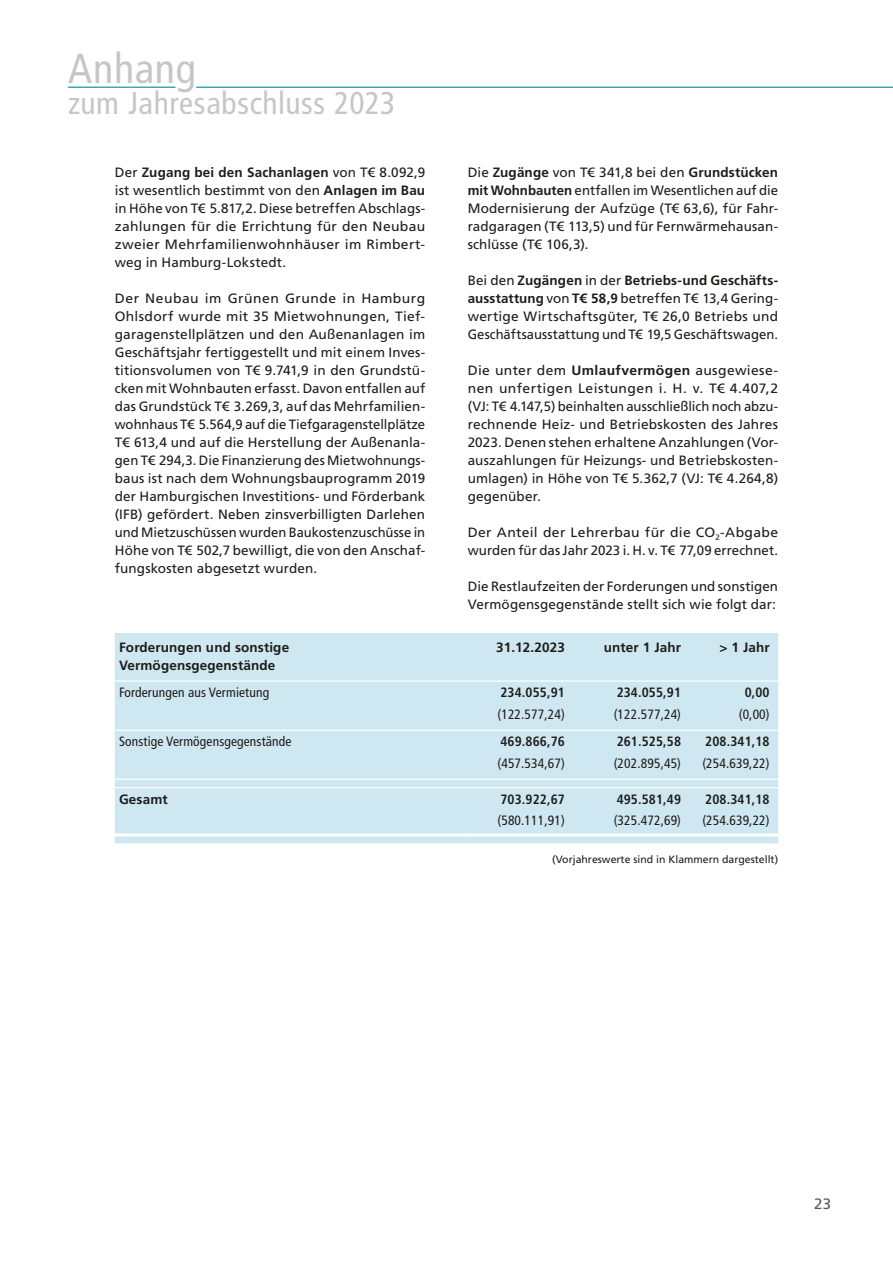
<style>
.page{position:relative;width:893px;height:1263px;background:#fff}
.page>*{position:absolute;margin:0;border:0;box-sizing:border-box;transform-origin:0 0}
.t1{font:condensed 42px "Frutiger LT Std";letter-spacing:.015em;color:#c6c6c6}
.t2{font:condensed 31.5px "Frutiger LT Std";letter-spacing:.015em;color:#c6c6c6}
.t3{font:15px "Frutiger LT Std";color:#575756}
.t4{font:13.5px/18px "Frutiger LT Std";letter-spacing:.01em;color:#1d1d1b;text-align:justify}
.t5{font:condensed 13.5px "Frutiger LT Std";letter-spacing:.01em;color:#1d1d1b}
.t6{font:700 condensed 13.5px "Frutiger LT Std";letter-spacing:.01em;color:#1d1d1b}
.t7{font:700 13.5px/18px "Frutiger LT Std";letter-spacing:.01em;color:#1d1d1b}
.t8{font:10.5px "Frutiger LT Std";color:#1d1d1b}
.s1{color:#fff}
.s2{font-weight:700}
</style>
<div class="page">
<hr style="left:68px;top:87px;width:825px;height:1px;background:#0089ae">
<div style="left:115px;top:633px;width:663px;height:210px;background:#cfe7f0"></div>
<hr style="left:115px;top:680px;width:353px;height:2px;background:#fff">
<hr style="left:468px;top:680px;width:101px;height:2px;background:#fff">
<hr style="left:569px;top:680px;width:116px;height:2px;background:#fff">
<hr style="left:685px;top:680px;width:93px;height:2px;background:#fff">
<hr style="left:115px;top:730px;width:353px;height:1px;background:#fff">
<hr style="left:468px;top:730px;width:101px;height:1px;background:#fff">
<hr style="left:569px;top:730px;width:116px;height:1px;background:#fff">
<hr style="left:685px;top:730px;width:93px;height:1px;background:#fff">
<hr style="left:115px;top:778px;width:353px;height:2px;background:#fff">
<hr style="left:468px;top:778px;width:101px;height:2px;background:#fff">
<hr style="left:569px;top:778px;width:116px;height:2px;background:#fff">
<hr style="left:685px;top:778px;width:93px;height:2px;background:#fff">
<hr style="left:115px;top:787px;width:353px;height:1px;background:#fff">
<hr style="left:468px;top:787px;width:101px;height:1px;background:#fff">
<hr style="left:569px;top:787px;width:116px;height:1px;background:#fff">
<hr style="left:685px;top:787px;width:93px;height:1px;background:#fff">
<hr style="left:115px;top:833px;width:353px;height:3px;background:#fff">
<hr style="left:468px;top:833px;width:101px;height:3px;background:#fff">
<hr style="left:569px;top:833px;width:116px;height:3px;background:#fff">
<hr style="left:685px;top:833px;width:93px;height:3px;background:#fff">
<h1 class="t1" style="left:68px;top:44px;width:129px">Anhan<span class="s1">g</span></h1>
<h2 class="t2" style="left:68px;top:85px;width:329px">zum Jahresabschluss 2023</h2>
<p class="t4" style="left:115px;top:163px;width:312px">Der <span class="s2">Zugang bei den Sachanlagen</span> von T€ 8.092,9 ist wesentlich bestimmt von den <span class="s2">Anlagen im Bau </span>in Höhe von T€ 5.817,2. Diese betreffen Abschlags&shy;zahlungen für die Errichtung für den Neubau zweier Mehrfamilienwohnhäuser im Rimbert&shy;weg in Hamburg-Lokstedt.</p>
<p class="t4" style="left:115px;top:289px;width:312px">Der Neubau im Grünen Grunde in Hamburg Ohlsdorf wurde mit 35 Mietwohnungen, Tief&shy;garagenstellplätzen und den Außenanlagen im Geschäftsjahr fertiggestellt und mit einem Inves&shy;titionsvolumen von T€ 9.741,9 in den Grundstü&shy;cken mit Wohnbauten erfasst. Davon entfallen auf das Grundstück T€ 3.269,3, auf das Mehrfamilien&shy;wohnhaus T€ 5.564,9 auf die Tiefgaragenstellplätze T€ 613,4 und auf die Herstellung der Außenanla&shy;gen T€ 294,3. Die Finanzierung des Mietwohnungs&shy;baus ist nach dem Wohnungsbauprogramm 2019 der Hamburgischen Investitions- und Förderbank (IFB) gefördert. Neben zinsverbilligten Darlehen und Mietzuschüssen wurden Baukostenzuschüsse in Höhe von T€ 502,7 bewilligt, die von den Anschaf&shy;fungskosten abgesetzt wurden.</p>
<p class="t4" style="left:468px;top:163px;width:312px">Die <span class="s2">Zugänge</span> von T€ 341,8 bei den <span class="s2">Grundstücken mit Wohnbauten</span> entfallen im Wesentlichen auf die Modernisierung der Aufzüge (T€ 63,6), für Fahr&shy;radgaragen (T€ 113,5) und für Fernwärmehausan&shy;schlüsse (T€ 106,3).</p>
<p class="t4" style="left:468px;top:271px;width:312px">Bei den <span class="s2">Zugängen</span> in der <span class="s2">Betriebs-und Geschäfts&shy;ausstattung</span> von <span class="s2">T€ 58,9</span> betreffen T€ 13,4 Gering&shy;wertige Wirtschaftsgüter, T€ 26,0 Betriebs und Geschäftsausstattung und T€ 19,5 Geschäftswagen.</p>
<p class="t4" style="left:468px;top:361px;width:312px">Die unter dem <span class="s2">Umlaufvermögen</span> ausgewiese&shy;nen unfertigen Leistungen i. H. v. T€ 4.407,2 (VJ: T€ 4.147,5) beinhalten ausschließlich noch abzu&shy;rechnende Heiz- und Betriebskosten des Jahres 2023. Denen stehen erhaltene Anzahlungen (Vor&shy;auszahlungen für Heizungs- und Betriebskosten&shy;umlagen) in Höhe von T€ 5.362,7 (VJ: T€ 4.264,8) gegenüber.</p>
<p class="t4" style="left:468px;top:523px;width:312px">Der Anteil der Lehrerbau für die CO<sub>2</sub>-Abgabe wurden für das Jahr 2023 i. H. v. T€ 77,09 errechnet.</p>
<p class="t4" style="left:468px;top:577px;width:312px">Die Restlaufzeiten der Forderungen und sonstigen<br>Vermögensgegenstände stellt sich wie folgt dar:</p>
<p class="t7" style="left:119px;top:638px;width:172px">Forderungen und sonstige<br>Vermögensgegenstände</p>
<p class="t7" style="left:496px;top:638px;width:70px">31.12.2023</p>
<p class="t7" style="left:604px;top:638px;width:79px">unter 1 Jahr</p>
<p class="t7" style="left:719px;top:638px;width:52px">&gt; 1 Jahr</p>
<p class="t5" style="left:119px;top:685px;width:152px">Forderungen aus Vermietung</p>
<p class="t6" style="left:500px;top:684px;width:66px">234.055,91</p>
<p class="t5" style="left:497px;top:706px;width:69px">(122.577,24)</p>
<p class="t6" style="left:617px;top:684px;width:66px">234.055,91</p>
<p class="t5" style="left:614px;top:706px;width:69px">(122.577,24)</p>
<p class="t6" style="left:745px;top:684px;width:26px">0,00</p>
<p class="t5" style="left:739px;top:706px;width:32px">(0,00)</p>
<p class="t5" style="left:119px;top:734px;width:174px">Sonstige Vermögensgegenstände</p>
<p class="t6" style="left:500px;top:734px;width:66px">469.866,76</p>
<p class="t5" style="left:497px;top:755px;width:69px">(457.534,67)</p>
<p class="t6" style="left:617px;top:734px;width:66px">261.525,58</p>
<p class="t5" style="left:614px;top:755px;width:69px">(202.895,45)</p>
<p class="t6" style="left:705px;top:734px;width:66px">208.341,18</p>
<p class="t5" style="left:702px;top:755px;width:69px">(254.639,22)</p>
<p class="t7" style="left:119px;top:790px;width:50px">Gesamt</p>
<p class="t6" style="left:500px;top:791px;width:66px">703.922,67</p>
<p class="t5" style="left:497px;top:813px;width:69px">(580.111,91)</p>
<p class="t6" style="left:705px;top:791px;width:66px">208.341,18</p>
<p class="t5" style="left:702px;top:813px;width:69px">(254.639,22)</p>
<p class="t8" style="left:552px;top:853px;width:227px">(Vorjahreswerte sind in Klammern dargestellt)</p>
<p class="t6" style="left:617px;top:791px;width:66px">495.581,49</p>
<p class="t5" style="left:614px;top:813px;width:69px">(325.472,69)</p>
<p class="t3" style="left:814px;top:1195px;width:18px">23</p>
</div>
